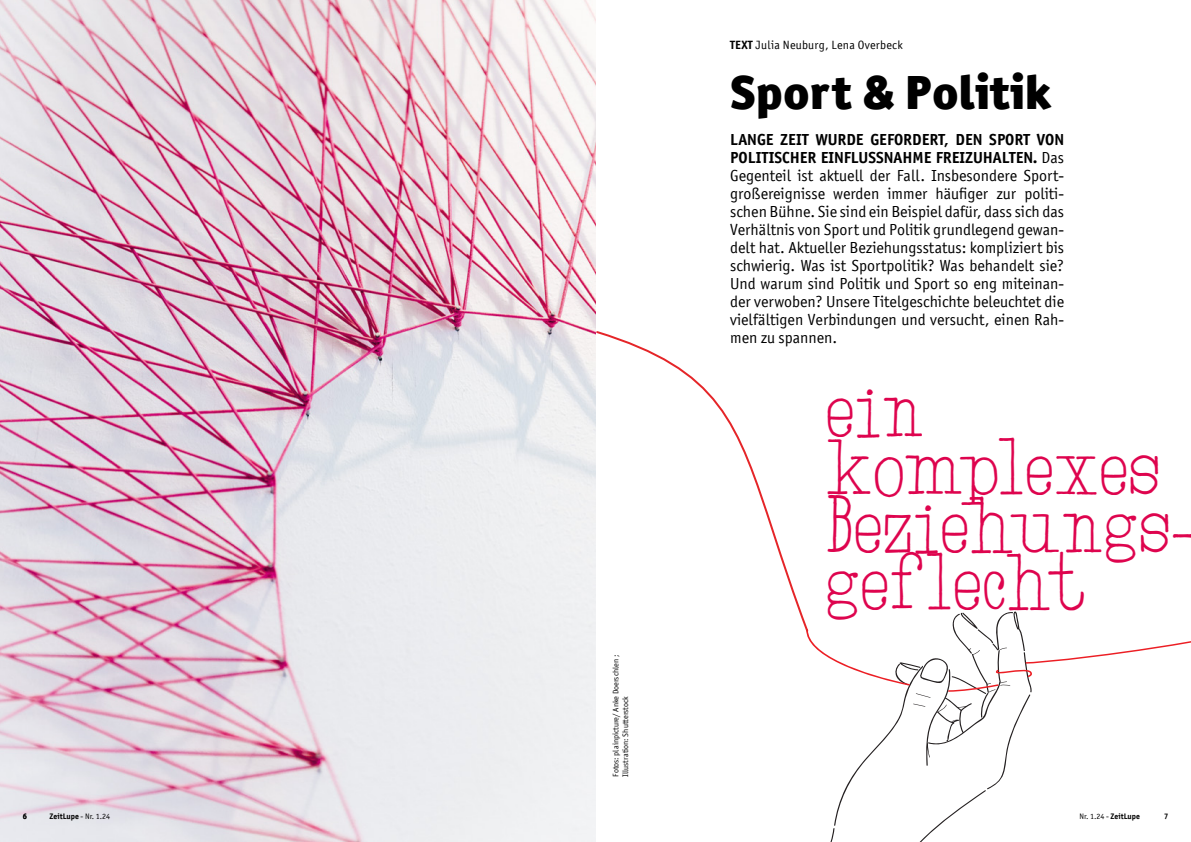
<style>
.page{position:relative;width:1191px;height:842px;background:#fff}
.page>*{position:absolute;margin:0;border:0;box-sizing:border-box;transform-origin:0 0}
.t1{font:48px/57.6px "Hand Type Writer";color:#de044e}
.t2{font:900 48px "Officina Sans ITC Pro";color:#000}
.t3{font:16px/18px "Officina Sans ITC Pro";color:#000;text-align:justify}
.t4{font:12px "Officina Sans ITC Pro";letter-spacing:.02em;color:#000}
.t5{font:8px/9.6px "Officina Sans ITC Pro";color:#000}
.t6{font:700 8px "Officina Sans ITC Pro";color:#000}
.s1{font-weight:700}
.s2{font-weight:400}
</style>
<div class="page">
<svg style="left:830px;top:692px;width:202px;height:150px"></svg>
<svg style="left:806px;top:611px;width:385px;height:81px"></svg>
<img style="left:0;top:0;width:595px;height:842px">
<svg style="left:594px;top:330px;width:216px;height:303px"></svg>
<div style="left:730px;top:133px;width:334px;height:231px;background:#fff"></div>
<p class="t4" style="left:730px;top:38px;width:174px"><span class="s1">TEXT</span> Julia Neuburg, Lena Overbeck</p>
<h1 class="t2" style="left:730px;top:61px;width:323px">Sport &amp; Politik</h1>
<p class="t3" style="left:730px;top:130px;width:335px"><span class="s1">LANGE ZEIT WURDE GEFORDERT, DEN SPORT VON POLITISCHER EINFLUSSNAHME FREIZUHALTEN.</span> Das Gegenteil ist aktuell der Fall. Insbesondere Sport&shy;großereignisse werden immer häufiger zur politi&shy;schen Bühne. Sie sind ein Beispiel dafür, dass sich das Verhältnis von Sport und Politik grundlegend gewan&shy;delt hat. Aktueller Beziehungsstatus: kompliziert bis schwierig. Was ist Sportpolitik? Was behandelt sie?<br>Und warum sind Politik und Sport so eng miteinan&shy;der verwoben? Unsere Titelgeschichte beleuchtet die vielfältigen Verbindungen und versucht, einen Rah&shy;men zu spannen.</p>
<p class="t5" style="left:611px;top:777px;width:123px;rotate:-90deg">Fotos: plainpicture/ Anke Doerschlen ;<br>Illustration: Shutterstock</p>
<h1 class="t1" style="left:825px;top:383px;width:372px">ein komplexes<br>Beziehungs&shy;geflecht</h1>
<p class="t5" style="left:23px;top:812px;width:5px">6</p>
<p class="t6" style="left:50px;top:812px;width:62px">ZeitLupe <span class="s2">- Nr. 1.24</span></p>
<p class="t5" style="left:1079px;top:812px;width:62px">Nr. 1.24 - <span class="s1">ZeitLupe</span></p>
<p class="t6" style="left:1164px;top:812px;width:6px">7</p>
</div>
